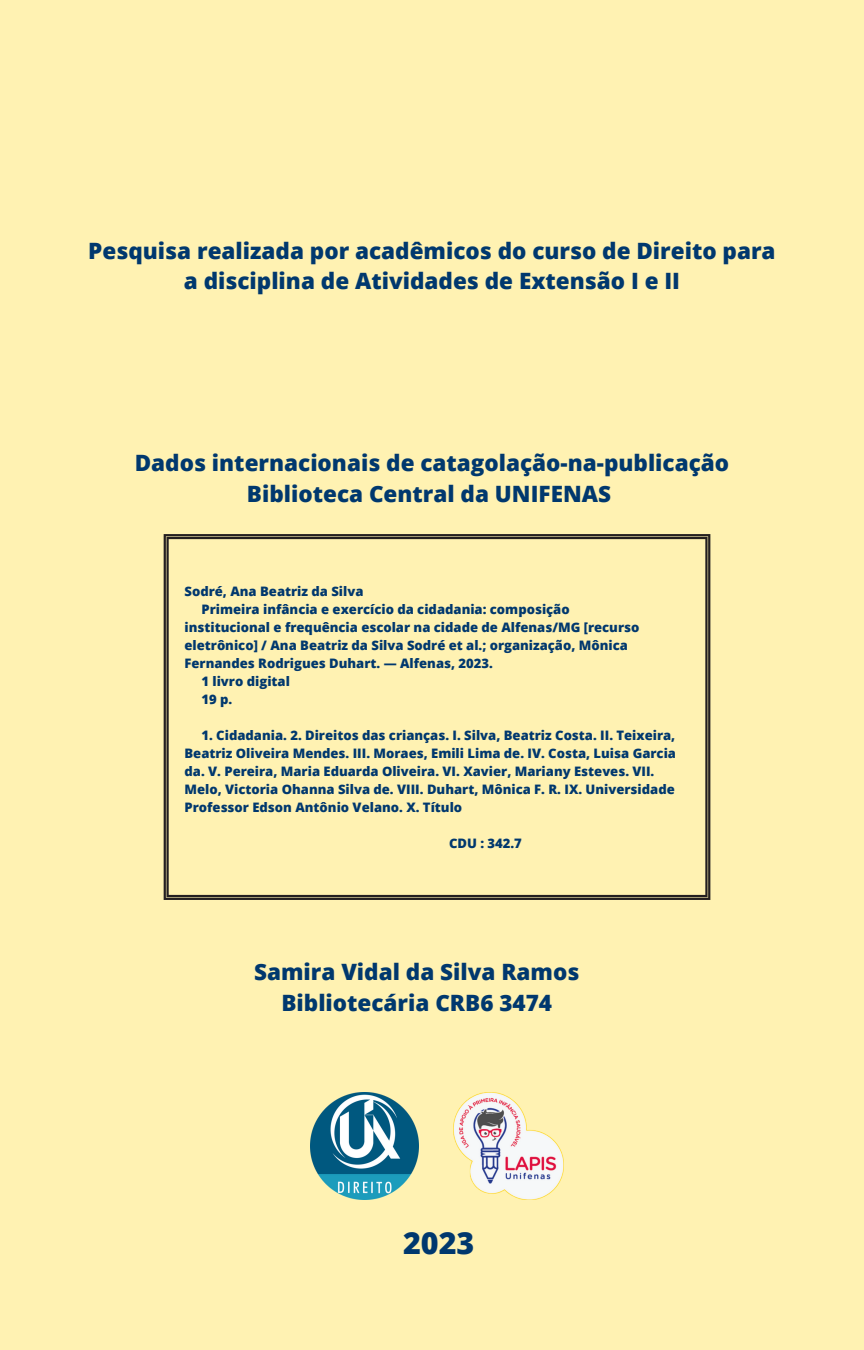
<style>
.page{position:relative;width:864px;height:1350px;background:#fff2b2}
.page>*{position:absolute;margin:0;border:0;box-sizing:border-box;transform-origin:0 0}
.t1{font:800 30.38px "Open Sans";color:#00386e}
.t2{font:800 22.5px/30.4px "Open Sans";color:#00386e;text-align:center}
.t3{font:800 13.05px/18px "Open Sans";color:#00386e}
</style>
<div class="page">
<svg style="left:164px;top:534px;width:546px;height:366px"></svg>
<img style="left:311px;top:1093px;width:108px;height:106px">
<img style="left:454px;top:1093px;width:110px;height:106px">
<p class="t2" style="left:88px;top:235px;width:689px">Pesquisa realizada por acadêmicos do curso de Direito para a disciplina de Atividades de Extensão I e II</p>
<p class="t2" style="left:135px;top:448px;width:596px">Dados internacionais de catagolação-na-publicação</p>
<p class="t2" style="left:247px;top:478px;width:366px">Biblioteca Central da UNIFENAS</p>
<p class="t3" style="left:185px;top:582px;width:181px">Sodré, Ana Beatriz da Silva</p>
<p class="t3" style="left:201px;top:600px;width:370px">Primeira infância e exercício da cidadania: composição</p>
<p class="t3" style="left:185px;top:618px;width:456px">institucional e frequência escolar na cidade de Alfenas/MG [recurso</p>
<p class="t3" style="left:185px;top:636px;width:445px">eletrônico] / Ana Beatriz da Silva Sodré et al.; organização, Mônica</p>
<p class="t3" style="left:185px;top:654px;width:310px">Fernandes Rodrigues Duhart. — Alfenas, 2023.</p>
<p class="t3" style="left:201px;top:672px;width:90px">1 livro digital</p>
<p class="t3" style="left:201px;top:690px;width:32px">19 p.</p>
<p class="t3" style="left:185px;top:726px;width:493px;text-indent:17px">1. Cidadania. 2. Direitos das crianças. I. Silva, Beatriz Costa. II. Teixeira, Beatriz Oliveira Mendes. III. Moraes, Emili Lima de. IV. Costa, Luisa Garcia da. V. Pereira, Maria Eduarda Oliveira. VI. Xavier, Mariany Esteves. VII.<br>Melo, Victoria Ohanna Silva de. VIII. Duhart, Mônica F. R. IX. Universidade Professor Edson Antônio Velano. X. Título</p>
<p class="t3" style="left:449px;top:834px;width:74px">CDU : 342.7</p>
<p class="t2" style="left:254px;top:957px;width:327px">Samira Vidal da Silva Ramos</p>
<p class="t2" style="left:281px;top:987px;width:272px">Bibliotecária CRB6 3474</p>
<p class="t1" style="left:403px;top:1221px;width:73px">2023</p>
</div>
